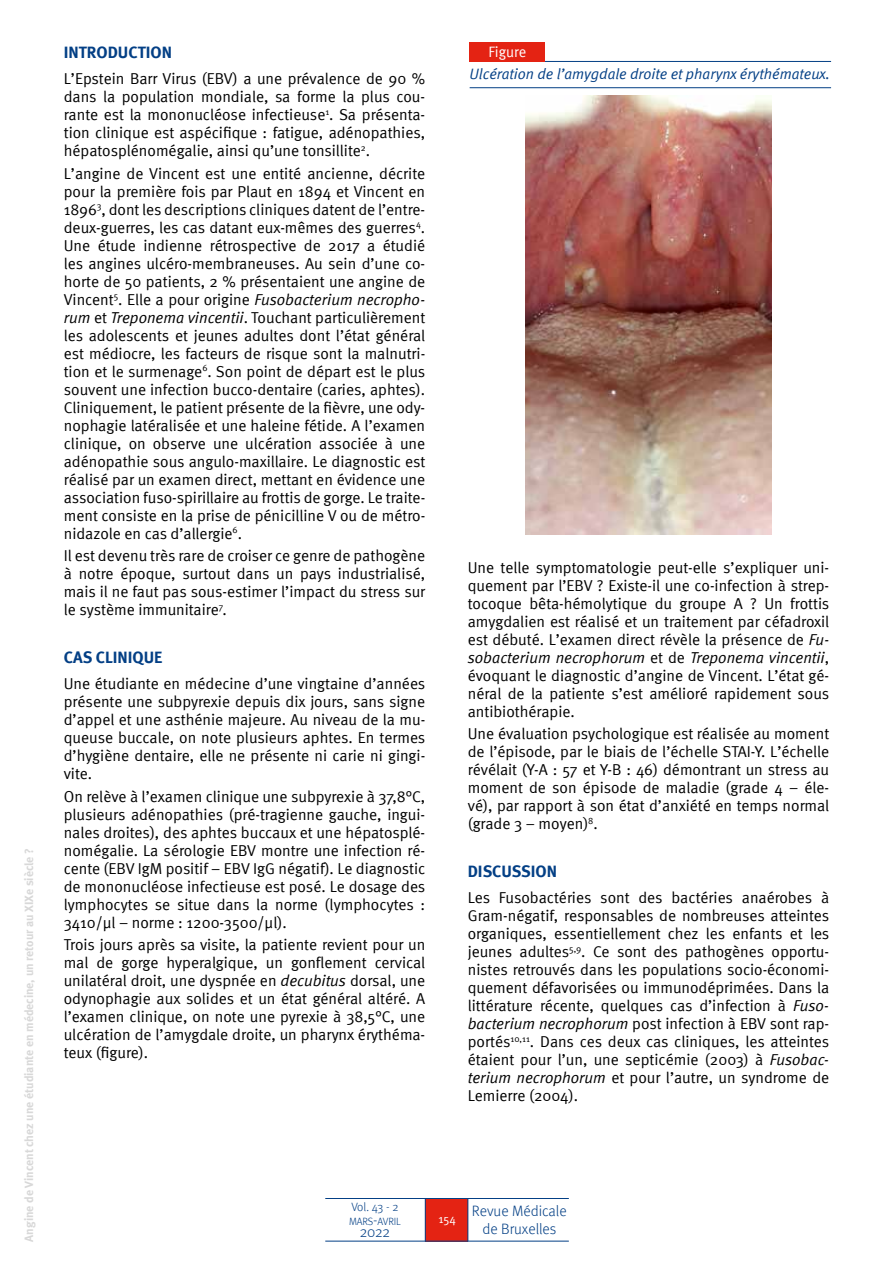
<style>
.page{position:relative;width:893px;height:1263px;background:#fff}
.page>*{position:absolute;margin:0;border:0;box-sizing:border-box;transform-origin:0 0}
.t1{font:700 16.5px "Meta";color:#033f85}
.t2{font:15.75px/18px "Meta Normal";color:#000;text-align:justify}
.t3{font:italic 15px "Meta Normal";color:#033f85}
.t4{font:300 15px/18px "Meta";color:#033f85;text-align:center}
.t5{font:15px "Meta Normal";color:#fff}
.t6{font:300 15px "Meta";color:#033f85}
.t7{font:700 12px "Meta";color:#d8d8d8}
.t8{font:300 12px "Meta";color:#033f85}
.t9{font:12px "Meta Normal";color:#fff}
.t10{font:300 10.5px "Meta";letter-spacing:-.015em;color:#033f85}
.s1{font-style:italic}
.s2{font-style:inherit}
.s3{font-size:15px}
</style>
<div class="page">
<div style="left:426px;top:1198px;width:42px;height:43px;background:#e42313"></div>
<hr style="left:325px;top:1241px;width:244px;height:1px;background:#033f85">
<hr style="left:467px;top:1198px;width:1px;height:43px;background:#033f85">
<hr style="left:425px;top:1198px;width:1px;height:43px;background:#033f85">
<hr style="left:325px;top:1198px;width:244px;height:1px;background:#033f85">
<hr style="left:470px;top:61px;width:361px;height:1px;background:#033f85">
<hr style="left:470px;top:87px;width:361px;height:1px;background:#033f85">
<div style="left:470px;top:43px;width:75px;height:19px;background:#e42313"></div>
<img style="left:525px;top:96px;width:247px;height:438px">
<p class="t7" style="left:22px;top:1241px;width:395px;rotate:-90deg">Angine de Vincent chez une étudiante en médecine, un retour au XIXe siècle ?</p>
<p class="t1" style="left:64px;top:42px;width:110px">INTRODUCTION</p>
<p class="t2" style="left:64px;top:70px;width:363px">L’Epstein Barr Virus (EBV) a une prévalence de 90 % dans la population mondiale, sa forme la plus cou&shy;rante est la mononucléose infectieuse<sup>1</sup>. Sa présenta&shy;tion clinique est aspécifique : fatigue, adénopathies, hépatosplénomégalie, ainsi qu’une tonsillite<sup>2</sup>.</p>
<p class="t2" style="left:64px;top:164px;width:363px">L’angine de Vincent est une entité ancienne, décrite pour la première fois par Plaut en 1894 et Vincent en 1896<sup>3</sup>, dont les descriptions cliniques datent de l’entre&shy;deux-guerres, les cas datant eux-mêmes des guerres<sup>4</sup>.<br>Une étude indienne rétrospective de 2017 a étudié les angines ulcéro-membraneuses. Au sein d’une co&shy;horte de 50 patients, 2 % présentaient une angine de Vincent<sup>5</sup>. Elle a pour origine <span class="s1">Fusobacterium necropho&shy;rum</span> et <span class="s1">Treponema vincentii</span>. Touchant particulièrement les adolescents et jeunes adultes dont l’état général est médiocre, les facteurs de risque sont la malnutri&shy;tion et le surmenage<sup>6</sup>. Son point de départ est le plus souvent une infection bucco-dentaire (caries, aphtes).<br>Cliniquement, le patient présente de la fièvre, une ody&shy;nophagie latéralisée et une haleine fétide. A l’examen clinique, on observe une ulcération associée à une adénopathie sous angulo-maxillaire. Le diagnostic est réalisé par un examen direct, mettant en évidence une association fuso-spirillaire au frottis de gorge. Le traite&shy;ment consiste en la prise de pénicilline V ou de métro&shy;nidazole en cas d’allergie<sup>6</sup>.</p>
<p class="t2" style="left:64px;top:546px;width:363px">Il est devenu très rare de croiser ce genre de pathogène à notre époque, surtout dans un pays industrialisé, mais il ne faut pas sous-estimer l’impact du stress sur le système immunitaire<sup>7</sup>.</p>
<p class="t1" style="left:64px;top:647px;width:100px">CAS CLINIQUE</p>
<p class="t2" style="left:64px;top:675px;width:363px">Une étudiante en médecine d’une vingtaine d’années présente une subpyrexie depuis dix jours, sans signe d’appel et une asthénie majeure. Au niveau de la mu&shy;queuse buccale, on note plusieurs aphtes. En termes d’hygiène dentaire, elle ne présente ni carie ni gingi&shy;vite.</p>
<p class="t2" style="left:64px;top:787px;width:363px">On relève à l’examen clinique une subpyrexie à 37,8°C, plusieurs adénopathies (pré-tragienne gauche, ingui&shy;nales droites), des aphtes buccaux et une hépatosplé&shy;nomégalie. La sérologie EBV montre une infection ré&shy;cente (EBV IgM positif – EBV IgG négatif). Le diagnostic de mononucléose infectieuse est posé. Le dosage des lymphocytes se situe dans la norme (lymphocytes :<br>3410/µl – norme : 1200-3500/µl).</p>
<p class="t2" style="left:64px;top:935px;width:363px">Trois jours après sa visite, la patiente revient pour un mal de gorge hyperalgique, un gonflement cervical unilatéral droit, une dyspnée en <span class="s1">decubitus</span> dorsal, une odynophagie aux solides et un état général altéré. A l’examen clinique, on note une pyrexie à 38,5°C, une ulcération de l’amygdale droite, un pharynx érythéma&shy;teux (figure).</p>
<p class="t5" style="left:489px;top:43px;width:39px">Figure</p>
<p class="t3" style="left:470px;top:65px;width:362px">Ulcération de l’amygdale droite et pharynx érythémateux.</p>
<p class="t2" style="left:468px;top:558px;width:363px">Une telle symptomatologie peut-elle s’expliquer uni&shy;quement par l’EBV ? Existe-il une co-infection à strep&shy;tocoque bêta-hémolytique du groupe A ? Un frottis amygdalien est réalisé et un traitement par céfadroxil est débuté. L’examen direct révèle la présence de <span class="s1">Fu&shy;sobacterium necrophorum</span> et de <span class="s1">Treponema vincentii</span>, évoquant le diagnostic d’angine de Vincent. L’état gé&shy;néral de la patiente s’est amélioré rapidement sous antibiothérapie.</p>
<p class="t2" style="left:468px;top:724px;width:363px">Une évaluation psychologique est réalisée au moment de l’épisode, par le biais de l’échelle STAI-Y. L’échelle révélait (Y-A : 57 et Y-B : 46) démontrant un stress au moment de son épisode de maladie (grade 4 – éle&shy;vé), par rapport à son état d’anxiété en temps normal (grade 3 – moyen)<sup>8</sup>.</p>
<p class="t1" style="left:468px;top:861px;width:91px">DISCUSSION</p>
<p class="t2" style="left:468px;top:889px;width:363px">Les Fusobactéries sont des bactéries anaérobes à Gram-négatif, responsables de nombreuses atteintes organiques, essentiellement chez les enfants et les jeunes adultes<sup>5,9</sup>. Ce sont des pathogènes opportu&shy;nistes retrouvés dans les populations socio-économi&shy;quement défavorisées ou immunodéprimées. Dans la littérature récente, quelques cas d’infection à <span class="s1">Fuso&shy;bacterium necrophorum</span> post infection à EBV sont rap&shy;portés<sup>10,11</sup>. Dans ces deux cas cliniques, les atteintes étaient pour l’un, une septicémie (2003) à <span class="s1">Fusobac&shy;terium necrophorum</span> et pour l’autre, un syndrome de Lemierre (2004).</p>
<p class="t8" style="left:351px;top:1200px;width:49px">Vol. 43 - 2</p>
<p class="t4" style="left:472px;top:1201px;width:96px"><span class="s2">R</span>evue Médicale de Bruxelles</p>
<p class="t9" style="left:438px;top:1211px;width:19px">154</p>
<p class="t10" style="left:349px;top:1215px;width:53px">MARS<span class="s3">-</span>AVRIL</p>
<p class="t6" style="left:360px;top:1223px;width:32px">2022</p>
</div>
